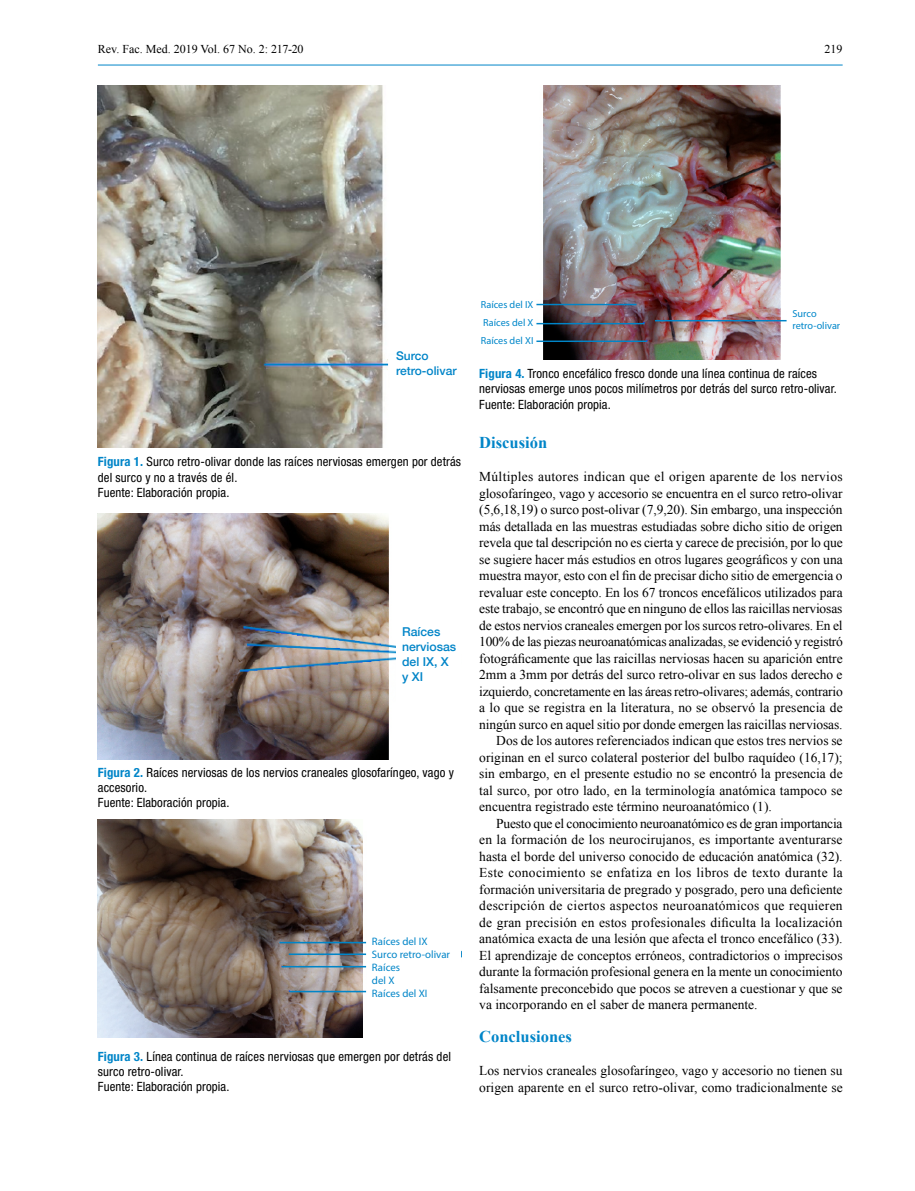
<style>
.page{position:relative;width:915px;height:1191px;background:#fff}
.page>*{position:absolute;margin:0;border:0;box-sizing:border-box;transform-origin:0 0}
.t1{font:700 16.5px "Times New Roman";color:#0085c8}
.t2{font:13.5px/16.5px "Times New Roman";color:#000}
.t3{font:13.5px "Times New Roman";letter-spacing:.025em;color:#000}
.t4{font:13.5px "Times New Roman";letter-spacing:-.02em;color:#000}
.t5{font:13.5px "Times New Roman";letter-spacing:.02em;color:#000}
.t6{font:condensed 12.75px/15.3px "Helvetica Neue LT Std";letter-spacing:.01em;color:#000}
.t7{font:500 12.15px/14.7px "Helvetica Neue";color:#0285c8}
.t8{font:12px "Times New Roman";color:#000}
.t9{font:500 12px/14.4px "Helvetica Neue";color:#0285c8}
.t10{font:10.8px/12.9px "Myriad Pro";color:#0185c8}
.t11{font:10.2px/18.3px "Myriad Pro";color:#0087ca;text-align:justify}
.s1{font-weight:700;color:#0085c8}
</style>
<div class="page">
<hr style="left:98px;top:65px;width:744px;height:1px;background:#0085c8">
<img style="left:98px;top:85px;width:291px;height:362px">
<img style="left:98px;top:513px;width:298px;height:247px">
<img style="left:98px;top:820px;width:269px;height:218px">
<img style="left:536px;top:85px;width:250px;height:275px">
<p class="t8" style="left:98px;top:41px;width:207px">Rev. Fac. Med. 2019 Vol. 67 No. 2: 217-20</p>
<p class="t8" style="left:824px;top:41px;width:19px">219</p>
<p class="t9" style="left:396px;top:348px;width:62px">Surco retro-olivar</p>
<p class="t6" style="left:98px;top:454px;width:364px"><span class="s1">Figura 1.</span> Surco retro-olivar donde las raíces nerviosas emergen por detrás del surco y no a través de él.<br>Fuente: Elaboración propia.</p>
<p class="t7" style="left:402px;top:624px;width:56px">Raíces nerviosas del IX, X y XI</p>
<p class="t6" style="left:98px;top:764px;width:357px"><span class="s1">Figura 2.</span> Raíces nerviosas de los nervios craneales glosofaríngeo, vago y accesorio.<br>Fuente: Elaboración propia.</p>
<p class="t10" style="left:372px;top:934px;width:80px">Raíces del IX<br>Surco retro-olivar<br>Raíces<br>del X<br>Raíces del XI</p>
<p class="t6" style="left:98px;top:1048px;width:354px"><span class="s1">Figura 3.</span> Línea continua de raíces nerviosas que emergen por detrás del surco retro-olivar.<br>Fuente: Elaboración propia.</p>
<p class="t11" style="left:480px;top:295px;width:54px">Raíces del IX Raíces del X Raíces del XI</p>
<p class="t11" style="left:792px;top:307px;width:49px;line-height:12.3px">Surco retro-olivar</p>
<p class="t6" style="left:479px;top:366px;width:359px"><span class="s1">Figura 4.</span> Tronco encefálico fresco donde una línea continua de raíces nerviosas emerge unos pocos milímetros por detrás del surco retro-olivar.<br>Fuente: Elaboración propia.</p>
<p class="t1" style="left:479px;top:431px;width:69px">Discusión</p>
<p class="t5" style="left:479px;top:467px;width:365px">Múltiples autores indican que el origen aparente de los nervios</p>
<p class="t2" style="left:479px;top:485px;width:365px">glosofaríngeo, vago y accesorio se encuentra en el surco retro-olivar</p>
<p class="t2" style="left:479px;top:501px;width:365px">(5,6,18,19) o surco post-olivar (7,9,20). Sin embargo, una inspección</p>
<p class="t2" style="left:479px;top:518px;width:365px">más detallada en las muestras estudiadas sobre dicho sitio de origen</p>
<p class="t2" style="left:479px;top:534px;width:365px">revela que tal descripción no es cierta y carece de precisión, por lo que</p>
<p class="t2" style="left:479px;top:551px;width:365px">se sugiere hacer más estudios en otros lugares geográficos y con una</p>
<p class="t2" style="left:479px;top:567px;width:365px">muestra mayor, esto con el fin de precisar dicho sitio de emergencia o</p>
<p class="t2" style="left:479px;top:584px;width:365px">revaluar este concepto. En los 67 troncos encefálicos utilizados para</p>
<p class="t2" style="left:479px;top:600px;width:364px">este trabajo, se encontró que en ninguno de ellos las raicillas nerviosas</p>
<p class="t2" style="left:479px;top:617px;width:365px">de estos nervios craneales emergen por los surcos retro-olivares. En el</p>
<p class="t4" style="left:479px;top:632px;width:365px">100% de las piezas neuroanatómicas analizadas, se evidenció y registró</p>
<p class="t2" style="left:479px;top:650px;width:365px">fotográficamente que las raicillas nerviosas hacen su aparición entre</p>
<p class="t2" style="left:479px;top:666px;width:365px">2mm a 3mm por detrás del surco retro-olivar en sus lados derecho e</p>
<p class="t2" style="left:479px;top:683px;width:365px">izquierdo, concretamente en las áreas retro-olivares; además, contrario</p>
<p class="t2" style="left:479px;top:699px;width:365px">a lo que se registra en la literatura, no se observó la presencia de</p>
<p class="t2" style="left:479px;top:716px;width:365px">ningún surco en aquel sitio por donde emergen las raicillas nerviosas.</p>
<p class="t2" style="left:496px;top:732px;width:348px">Dos de los autores referenciados indican que estos tres nervios se</p>
<p class="t2" style="left:479px;top:749px;width:365px">originan en el surco colateral posterior del bulbo raquídeo (16,17);</p>
<p class="t2" style="left:479px;top:765px;width:365px">sin embargo, en el presente estudio no se encontró la presencia de</p>
<p class="t2" style="left:479px;top:782px;width:364px">tal surco, por otro lado, en la terminología anatómica tampoco se</p>
<p class="t2" style="left:479px;top:798px;width:294px">encuentra registrado este término neuroanatómico (1).</p>
<p class="t2" style="left:496px;top:815px;width:347px">Puesto que el conocimiento neuroanatómico es de gran importancia</p>
<p class="t2" style="left:479px;top:831px;width:364px">en la formación de los neurocirujanos, es importante aventurarse</p>
<p class="t2" style="left:479px;top:847px;width:365px">hasta el borde del universo conocido de educación anatómica (32).</p>
<p class="t3" style="left:479px;top:863px;width:365px">Este conocimiento se enfatiza en los libros de texto durante la</p>
<p class="t2" style="left:479px;top:880px;width:365px">formación universitaria de pregrado y posgrado, pero una deficiente</p>
<p class="t3" style="left:479px;top:896px;width:365px">descripción de ciertos aspectos neuroanatómicos que requieren</p>
<p class="t2" style="left:479px;top:913px;width:365px">de gran precisión en estos profesionales dificulta la localización</p>
<p class="t2" style="left:479px;top:930px;width:365px">anatómica exacta de una lesión que afecta el tronco encefálico (33).</p>
<p class="t2" style="left:479px;top:946px;width:365px">El aprendizaje de conceptos erróneos, contradictorios o imprecisos</p>
<p class="t2" style="left:479px;top:963px;width:364px">durante la formación profesional genera en la mente un conocimiento</p>
<p class="t2" style="left:479px;top:979px;width:365px">falsamente preconcebido que pocos se atreven a cuestionar y que se</p>
<p class="t2" style="left:479px;top:996px;width:280px">va incorporando en el saber de manera permanente.</p>
<p class="t1" style="left:479px;top:1025px;width:94px">Conclusiones</p>
<p class="t2" style="left:479px;top:1062px;width:365px">Los nervios craneales glosofaríngeo, vago y accesorio no tienen su origen aparente en el surco retro-olivar, como tradicionalmente se</p>
</div>
